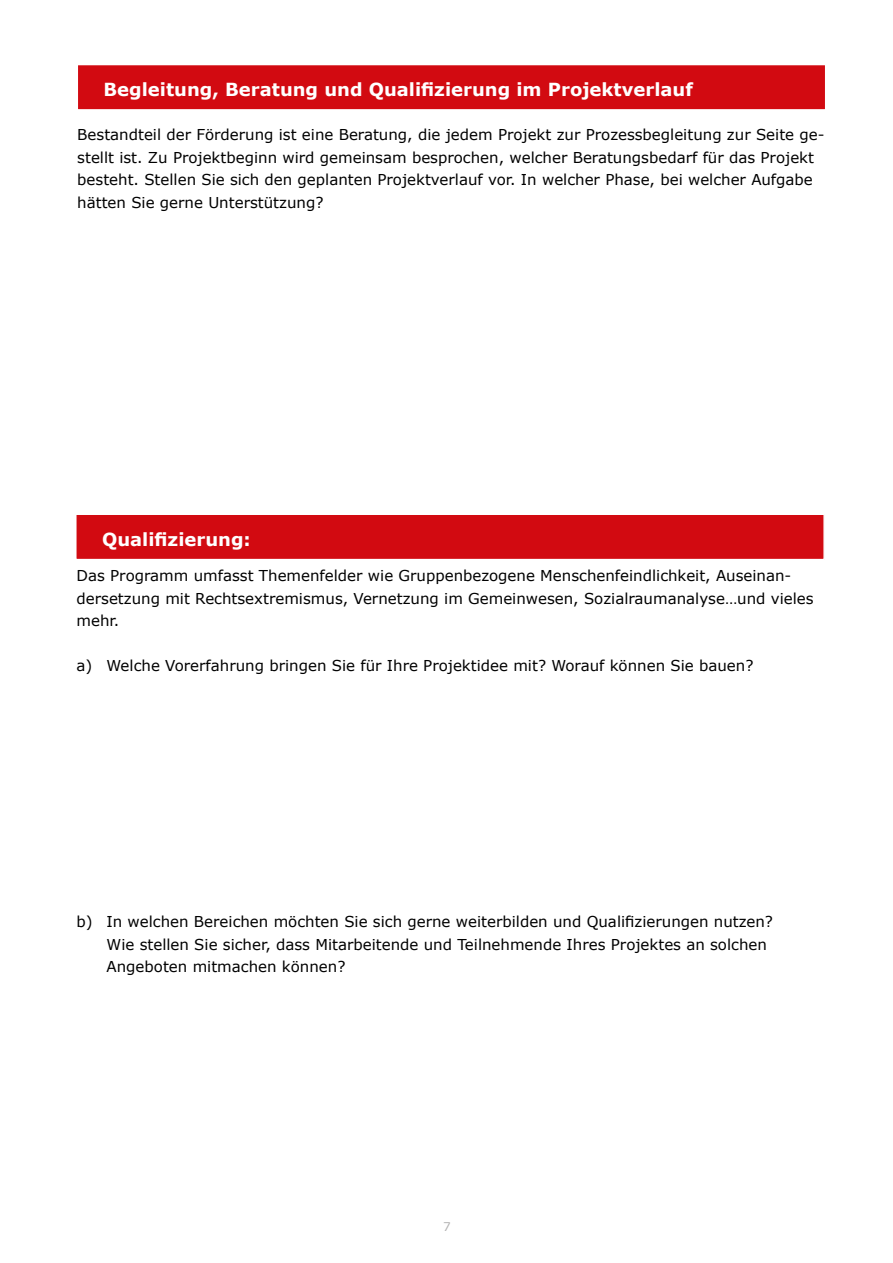
<style>
.page{position:relative;width:893px;height:1263px;background:#fff}
.page>*{position:absolute;margin:0;border:0;box-sizing:border-box;transform-origin:0 0}
.t1{font:700 18px "Verdana";color:#fff}
.t2{font:15px/22.5px "Verdana";color:#000}
.t3{font:12px "Verdana";color:#b3b2b2}
</style>
<div class="page">
<div style="left:77px;top:65px;width:749px;height:45px;background:#d20a11"></div>
<div style="left:77px;top:64px;width:749px;height:47px;border:2px solid #fff"></div>
<div style="left:76px;top:514px;width:748px;height:46px;background:#d20a11"></div>
<div style="left:75px;top:513px;width:750px;height:47px;border:2px solid #fff"></div>
<p class="t1" style="left:104px;top:77px;width:591px">Begleitung, Beratung und Qualifizierung im Projektverlauf</p>
<p class="t2" style="left:77px;top:123px;width:749px">Bestandteil der Förderung ist eine Beratung, die jedem Projekt zur Prozessbegleitung zur Seite ge&shy;stellt ist. Zu Projektbeginn wird gemeinsam besprochen, welcher Beratungsbedarf für das Projekt besteht. Stellen Sie sich den geplanten Projektverlauf vor. In welcher Phase, bei welcher Aufgabe hätten Sie gerne Unterstützung?</p>
<p class="t1" style="left:102px;top:526px;width:150px">Qualifizierung:</p>
<p class="t2" style="left:77px;top:564px;width:739px">Das Programm umfasst Themenfelder wie Gruppenbezogene Menschenfeindlichkeit, Auseinan&shy;dersetzung mit Rechtsextremismus, Vernetzung im Gemeinwesen, Sozialraumanalyse…und vieles mehr.</p>
<p class="t2" style="left:77px;top:654px;width:678px">a) Welche Vorerfahrung bringen Sie für Ihre Projektidee mit? Worauf können Sie bauen?</p>
<p class="t2" style="left:107px;top:910px;width:668px;text-indent:-30px">b) In welchen Bereichen möchten Sie sich gerne weiterbilden und Qualifizierungen nutzen?<br>Wie stellen Sie sicher, dass Mitarbeitende und Teilnehmende Ihres Projektes an solchen<br>Angeboten mitmachen können?</p>
<p class="t3" style="left:443px;top:1218px;width:9px">7</p>
</div>
